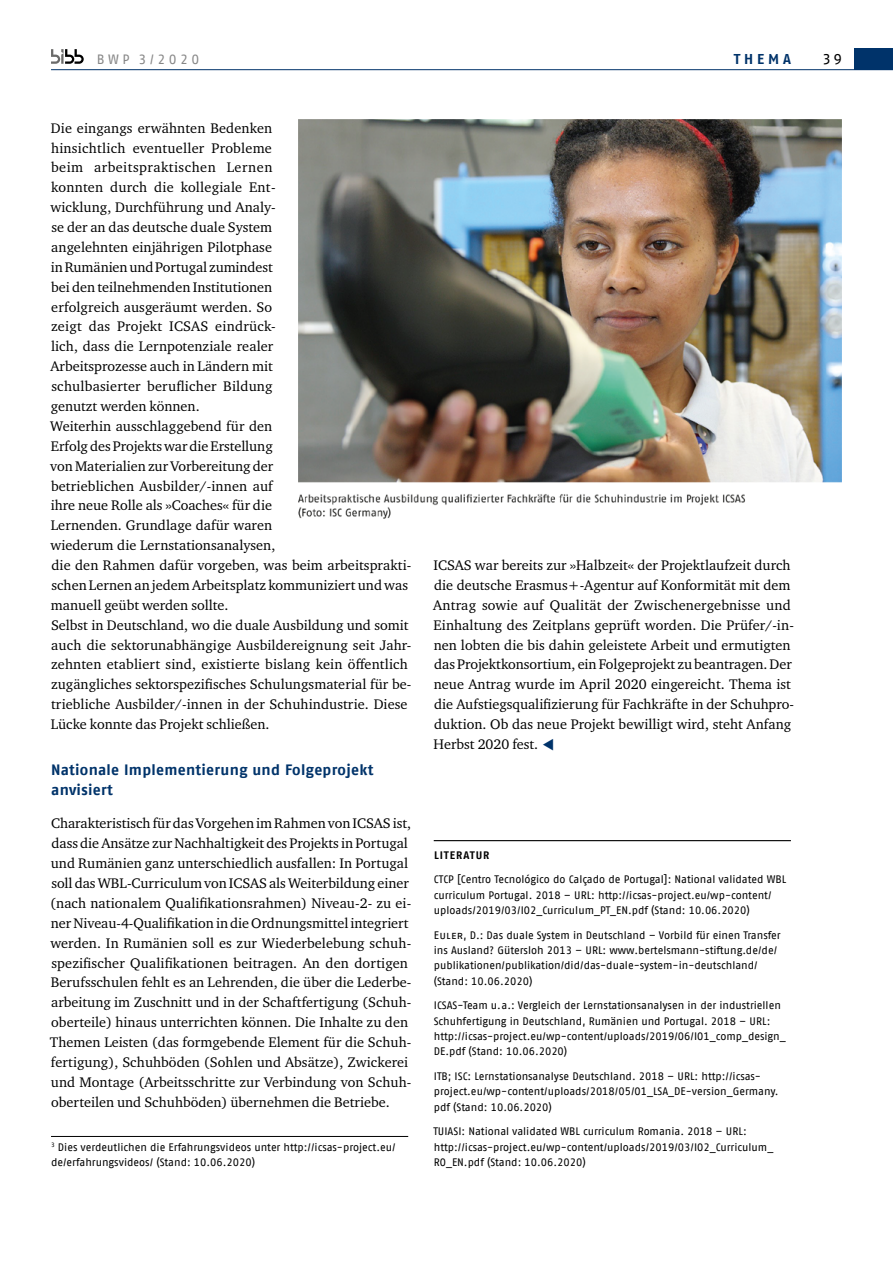
<style>
.page{position:relative;width:893px;height:1263px;background:#fff}
.page>*{position:absolute;margin:0;border:0;box-sizing:border-box;transform-origin:0 0}
.t1{font:700 15px/19.8px "Fago Pro";letter-spacing:.02em;color:#00336a}
.t2{font:15px "Fago Pro";color:#000}
.t3{font:14.25px/20px "Charter ITC Pro";letter-spacing:.005em;color:#000}
.t4{font:700 14.25px "Fago Pro";letter-spacing:.27em;color:#00336a}
.t5{font:13.5px "Fago Pro";letter-spacing:.26em;color:#878787}
.t6{font:10.8px/15.5px "Fago Pro";color:#000}
.t7{font:700 10.8px "Fago Pro";letter-spacing:.08em;color:#000}
</style>
<div class="page">
<hr style="left:51px;top:69px;width:842px;height:1px;background:#00336a">
<div style="left:855px;top:48px;width:38px;height:22px;background:#00336a"></div>
<svg style="left:51px;top:49px;width:33px;height:15px"></svg>
<hr style="left:434px;top:840px;width:357px;height:1px;background:#000">
<hr style="left:51px;top:1136px;width:357px;height:1px;background:#000">
<img style="left:298px;top:119px;width:544px;height:400px">
<p class="t5" style="left:97px;top:51px;width:104px">BWP 3/2020</p>
<p class="t4" style="left:734px;top:50px;width:59px">THEMA</p>
<p class="t2" style="left:824px;top:50px;width:20px">39</p>
<p class="t3" style="left:50px;top:118px;width:363px">Die eingangs erwähnten Bedenken<br>hinsichtlich eventueller Probleme<br>beim arbeitspraktischen Lernen<br>konnten durch die kollegiale Ent-<br>wicklung, Durchführung und Analy-<br>se der an das deutsche duale System<br>angelehnten einjährigen Pilotphase<br>in Rumänien und Portugal zumindest<br>bei den teilnehmenden Institutionen<br>erfolgreich ausgeräumt werden. So<br>zeigt das Projekt ICSAS eindrück-<br>lich, dass die Lernpotenziale realer<br>Arbeitsprozesse auch in Ländern mit<br>schulbasierter beruflicher Bildung<br>genutzt werden können.<br>Weiterhin ausschlaggebend für den<br>Erfolg des Projekts war die Erstellung<br>von Materialien zur Vorbereitung der<br>betrieblichen Ausbilder/-innen auf<br>ihre neue Rolle als »Coaches« für die<br>Lernenden. Grundlage dafür waren<br>wiederum die Lernstationsanalysen,<br>die den Rahmen dafür vorgeben, was beim arbeitsprakti&shy;schen Lernen an jedem Arbeitsplatz kommuniziert und was manuell geübt werden sollte.<br>Selbst in Deutschland, wo die duale Ausbildung und somit auch die sektorunabhängige Ausbildereignung seit Jahr&shy;zehnten etabliert sind, existierte bislang kein öffentlich zugängliches sektorspezifisches Schulungsmaterial für be&shy;triebliche Ausbilder/-innen in der Schuhindustrie. Diese Lücke konnte das Projekt schließen.</p>
<p class="t1" style="left:51px;top:760px;width:324px">Nationale Implementierung und Folgeprojekt anvisiert</p>
<p class="t3" style="left:50px;top:813px;width:363px">Charakteristisch für das Vorgehen im Rahmen von ICSAS ist, dass die Ansätze zur Nachhaltigkeit des Projekts in Portugal und Rumänien ganz unterschiedlich ausfallen: In Portugal soll das WBL-Curriculum von ICSAS als Weiterbildung einer (nach nationalem Qualifikationsrahmen) Niveau-2- zu ei&shy;ner Niveau-4-Qualifikation in die Ordnungsmittel integriert werden. In Rumänien soll es zur Wiederbelebung schuh&shy;spezifischer Qualifikationen beitragen. An den dortigen Berufsschulen fehlt es an Lehrenden, die über die Lederbe&shy;arbeitung im Zuschnitt und in der Schaftfertigung (Schuh&shy;oberteile) hinaus unterrichten können. Die Inhalte zu den Themen Leisten (das formgebende Element für die Schuh&shy;fertigung), Schuhböden (Sohlen und Absätze), Zwickerei und Montage (Arbeitsschritte zur Verbindung von Schuh&shy;oberteilen und Schuhböden) übernehmen die Betriebe.</p>
<p class="t6" style="left:51px;top:1139px;width:346px"><sup>3</sup> Dies verdeutlichen die Erfahrungsvideos unter http://icsas-project.eu/ de/erfahrungsvideos/ (Stand: 10.06.2020)</p>
<p class="t3" style="left:433px;top:555px;width:362px">ICSAS war bereits zur »Halbzeit« der Projektlaufzeit durch die deutsche Erasmus+-Agentur auf Konformität mit dem Antrag sowie auf Qualität der Zwischenergebnisse und Einhaltung des Zeitplans geprüft worden. Die Prüfer/-in&shy;nen lobten die bis dahin geleistete Arbeit und ermutigten das Projektkonsortium, ein Folgeprojekt zu beantragen. Der neue Antrag wurde im April 2020 eingereicht. Thema ist die Aufstiegsqualifizierung für Fachkräfte in der Schuhpro&shy;duktion. Ob das neue Projekt bewilligt wird, steht Anfang Herbst 2020 fest.</p>
<p class="t7" style="left:434px;top:848px;width:57px">LITERATUR</p>
<p class="t6" style="left:434px;top:872px;width:354px">CTCP [Centro Tecnológico do Calçado de Portugal]: National validated WBL curriculum Portugal. 2018 – URL: http://icsas-project.eu/wp-content/ uploads/2019/03/IO2_Curriculum_PT_EN.pdf (Stand: 10.06.2020)</p>
<p class="t6" style="left:434px;top:927px;width:349px">Euler, D.: Das duale System in Deutschland – Vorbild für einen Transfer ins Ausland? Gütersloh 2013 – URL: www.bertelsmann-stiftung.de/de/ publikationen/publikation/did/das-duale-system-in-deutschland/ (Stand: 10.06.2020)</p>
<p class="t6" style="left:434px;top:998px;width:354px">ICSAS-Team u.a.: Vergleich der Lernstationsanalysen in der industriellen Schuhfertigung in Deutschland, Rumänien und Portugal. 2018 – URL: http://icsas-project.eu/wp-content/uploads/2019/06/IO1_comp_design_ DE.pdf (Stand: 10.06.2020)</p>
<p class="t6" style="left:434px;top:1068px;width:346px">ITB; ISC: Lernstationsanalyse Deutschland. 2018 – URL: http://icsas&shy;project.eu/wp-content/uploads/2018/05/O1_LSA_DE-version_Germany. pdf (Stand: 10.06.2020)</p>
<p class="t6" style="left:433px;top:1124px;width:341px">TUIASI: National validated WBL curriculum Romania. 2018 – URL: http://icsas-project.eu/wp-content/uploads/2019/03/IO2_Curriculum_<br>RO_EN.pdf (Stand: 10.06.2020)</p>
</div>
